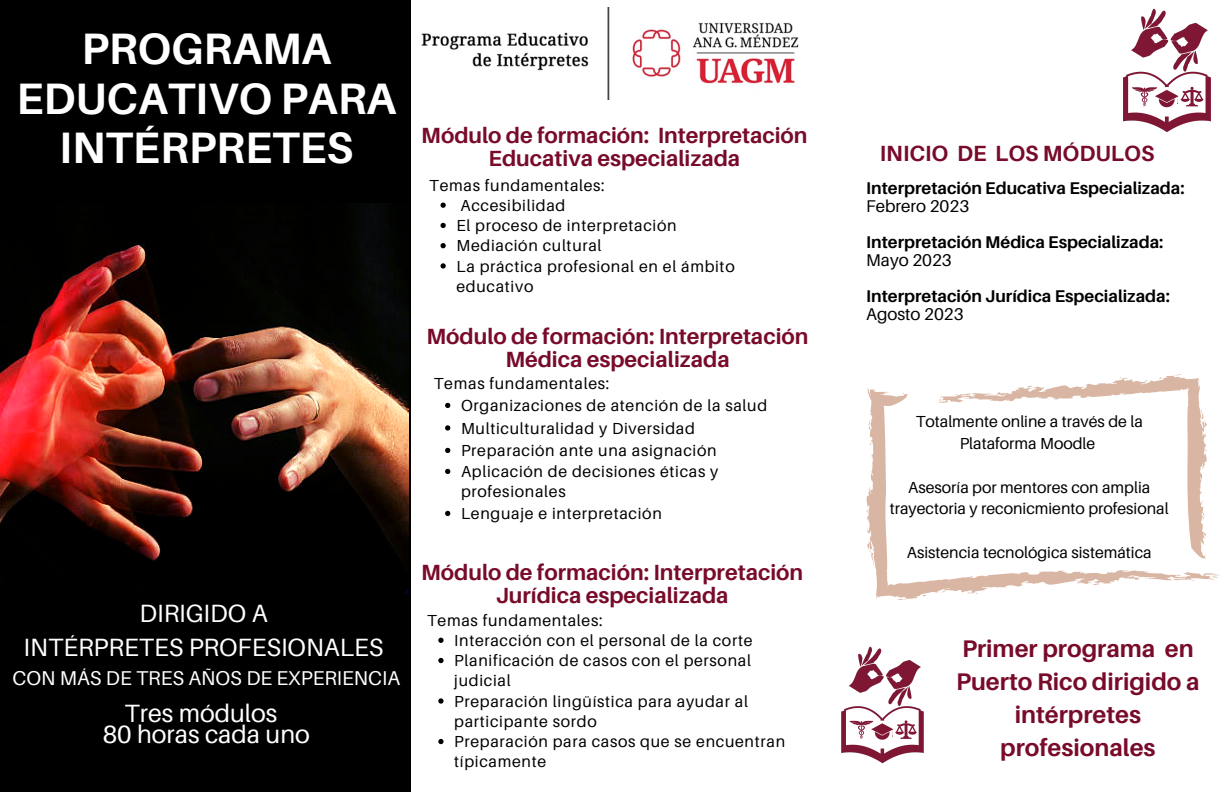
<style>
.page{position:relative;width:1224px;height:792px;background:#fff}
.page>*{position:absolute;margin:0;border:0;box-sizing:border-box;transform-origin:0 0}
.t1{font:700 44px/49.5px "Aileron";color:#fff;text-align:center}
.t2{font:25px/21px "Aileron";color:#fff;text-align:center}
.t3{font:700 24.1px/33px "Aileron";color:#780b2a;text-align:center}
.t4{font:700 22px/23.2px "Aileron";color:#780b2a;text-align:center}
.t5{font:20px "Aileron";color:#fff}
.t6{font:700 17px "Aileron";color:#000}
.t7{font:17px "Aileron";color:#000}
.t8{font:16px/20.2px "Aileron";letter-spacing:.045em;color:#000}
.t9{font:16px/21.8px "Aileron";color:#000;text-align:center}
</style>
<div class="page">
<div style="left:0;top:0;width:410px;height:792px;background:#000"></div>
<img style="left:0;top:204px;width:408px;height:390px">
<img style="left:421px;top:7px;width:378px;height:92px">
<img style="left:841px;top:646px;width:83px;height:118px">
<img style="left:1123px;top:8px;width:88px;height:124px">
<svg style="left:866px;top:374px;width:354px;height:226px"></svg>
<svg style="left:441px;top:203px;width:5px;height:5px"></svg>
<svg style="left:441px;top:223px;width:5px;height:5px"></svg>
<svg style="left:441px;top:243px;width:5px;height:5px"></svg>
<svg style="left:441px;top:263px;width:5px;height:6px"></svg>
<svg style="left:438px;top:638px;width:6px;height:5px"></svg>
<svg style="left:438px;top:658px;width:6px;height:5px"></svg>
<svg style="left:438px;top:698px;width:6px;height:6px"></svg>
<svg style="left:438px;top:739px;width:6px;height:5px"></svg>
<svg style="left:445px;top:403px;width:5px;height:5px"></svg>
<svg style="left:445px;top:425px;width:5px;height:6px"></svg>
<svg style="left:445px;top:448px;width:5px;height:5px"></svg>
<svg style="left:445px;top:469px;width:5px;height:5px"></svg>
<svg style="left:445px;top:511px;width:5px;height:5px"></svg>
<h1 class="t1" style="left:16px;top:23px;width:381px">PROGRAMA<br>EDUCATIVO PARA<br>INTÉRPRETES</h1>
<h2 class="t2" style="left:24px;top:595px;width:361px;line-height:34.5px">DIRIGIDO A<br>INTÉRPRETES PROFESIONALES</h2>
<p class="t5" style="left:12px;top:665px;width:389px">CON MÁS DE TRES AÑOS DE EXPERIENCIA</p>
<h2 class="t2" style="left:103px;top:702px;width:209px">Tres módulos<br>80 horas cada uno</h2>
<h3 class="t4" style="left:421px;top:123px;width:388px">Módulo de formación: Interpretación<br>Educativa especializada</h3>
<p class="t8" style="left:429px;top:175px;width:177px">Temas fundamentales:</p>
<p class="t8" style="left:456px;top:195px;width:280px">Accesibilidad<br>El proceso de interpretación<br>Mediación cultural<br>La práctica profesional en el ámbito educativo</p>
<h3 class="t4" style="left:427px;top:324px;width:384px">Módulo de formación: Interpretación<br>Médica especializada</h3>
<p class="t8" style="left:434px;top:373px;width:177px">Temas fundamentales:</p>
<p class="t8" style="left:461px;top:394px;width:308px;line-height:22.5px">Organizaciones de atención de la salud<br>Multiculturalidad y Diversidad<br>Preparación ante una asignación</p>
<p class="t8" style="left:461px;top:461px;width:259px">Aplicación de decisiones éticas y profesionales</p>
<p class="t8" style="left:461px;top:503px;width:202px">Lenguaje e interpretación</p>
<h3 class="t4" style="left:421px;top:560px;width:384px">Módulo de formación: Interpretación<br>Jurídica especializada</h3>
<p class="t8" style="left:427px;top:610px;width:177px">Temas fundamentales:</p>
<p class="t8" style="left:454px;top:630px;width:332px">Interacción con el personal de la corte<br>Planificación de casos con el personal judicial<br>Preparación lingüística para ayudar al participante sordo<br>Preparación para casos que se encuentran típicamente</p>
<h3 class="t4" style="left:880px;top:141px;width:276px">INICIO DE LOS MÓDULOS</h3>
<p class="t6" style="left:866px;top:178px;width:320px">Interpretación Educativa Especializada:</p>
<p class="t7" style="left:866px;top:196px;width:104px">Febrero 2023</p>
<p class="t6" style="left:866px;top:232px;width:299px">Interpretación Médica Especializada:</p>
<p class="t7" style="left:866px;top:250px;width:87px">Mayo 2023</p>
<p class="t6" style="left:866px;top:286px;width:305px">Interpretación Jurídica Especializada:</p>
<p class="t7" style="left:866px;top:304px;width:99px">Agosto 2023</p>
<p class="t9" style="left:916px;top:411px;width:229px">Totalmente online a través de la<br>Plataforma Moodle</p>
<p class="t9" style="left:890px;top:476px;width:280px">Asesoría por mentores con amplia trayectoria y reconicmiento profesional</p>
<p class="t9" style="left:907px;top:541px;width:246px">Asistencia tecnológica sistemática</p>
<h3 class="t3" style="left:956px;top:632px;width:245px">Primer programa en<br>Puerto Rico dirigido a intérpretes profesionales</h3>
</div>
